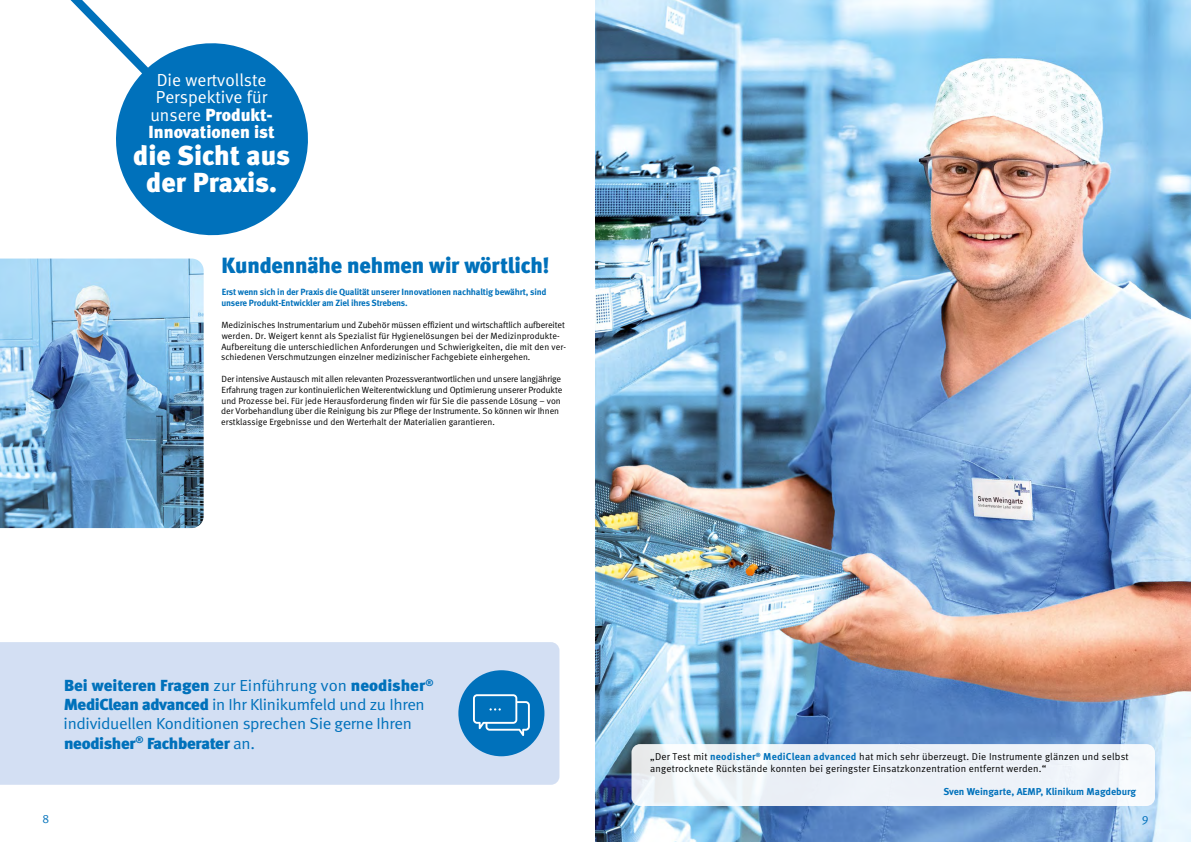
<style>
.page{position:relative;width:1191px;height:842px;background:#fff}
.page>*{position:absolute;margin:0;border:0;box-sizing:border-box;transform-origin:0 0}
.t1{font:27.5px/26.8px "Meta Black LF";color:#fff;text-align:center}
.t2{font:22px "Meta Black LF";letter-spacing:-.01em;color:#0071bb}
.t3{font:17.5px/17.5px "Meta Black LF";color:#fff}
.t4{font:17.5px/17.5px "Meta Normal LF";color:#fff}
.t5{font:16px/19.2px "Meta Normal LF";letter-spacing:-.02em;color:#0071bb;scale:1.05 1}
.t6{font:16px "Meta Black LF";letter-spacing:-.015em;color:#0071bb;scale:1.05 1}
.t7{font:12px "Meta Normal LF";color:#0071bb}
.t8{font:10px/12px "Meta Normal LF";letter-spacing:.02em;color:#000}
.t9{font:700 10px "Meta OT";color:#0071bb}
.t10{font:9px/10.8px "Meta Normal LF";color:#000}
.t11{font:700 9px/11px "Meta OT";letter-spacing:-.02em;color:#0071bb}
.s1{font-family:"Meta Normal LF"}
.s2{font-family:"Meta Black LF"}
.s3{font-family:"Meta OT";font-weight:700;color:#0071bb}
</style>
<div class="page">
<img style="left:0;top:259px;width:204px;height:269px">
<img style="left:595px;top:0;width:596px;height:842px">
<div style="left:0;top:642px;width:559px;height:143px;background:#d3dff3"></div>
<div style="left:458px;top:670px;width:86px;height:86px;background:#0071bb;border-radius:50%"></div>
<svg style="left:473px;top:694px;width:57px;height:42px"></svg>
<div style="left:631px;top:744px;width:524px;height:62px;background:linear-gradient(to right,#eef2f6,#eff4fb);border-radius:9px"></div>
<svg style="left:70px;top:0;width:238px;height:236px;fill:#0071bb"></svg>
<h3 class="t4" style="left:156px;top:71px;width:113px">Die wertvollste<br>Perspektive für</h3>
<h3 class="t3" style="left:148px;top:106px;width:128px"><span class="s1">unsere</span> Produkt-<br>Innovationen ist</h3>
<h1 class="t1" style="left:133px;top:142px;width:158px">die Sicht aus der Praxis.</h1>
<h2 class="t2" style="left:222px;top:252px;width:329px">Kundennähe nehmen wir wörtlich!</h2>
<p class="t11" style="left:222px;top:287px;width:326px">Erst wenn sich in der Praxis die Qualität unserer Innovationen nachhaltig bewährt, sind unsere Produkt-Entwickler am Ziel ihres Strebens.</p>
<p class="t10" style="left:221px;top:319px;width:346px">Medizinisches Instrumentarium und Zubehör müssen effizient und wirtschaftlich aufbereitet werden. Dr. Weigert kennt als Spezialist für Hygienelösungen bei der Medizinprodukte-Aufbereitung die unterschiedlichen Anforderungen und Schwierigkeiten, die mit den ver&shy;schiedenen Verschmutzungen einzelner medizinischer Fachgebiete einhergehen.</p>
<p class="t10" style="left:221px;top:373px;width:342px">Der intensive Austausch mit allen relevanten Prozessverantwortlichen und unsere langjährige Erfahrung tragen zur kontinuierlichen Weiterentwicklung und Optimierung unserer Produkte und Prozesse bei. Für jede Herausforderung finden wir für Sie die passende Lösung – von der Vorbehandlung über die Reinigung bis zur Pflege der Instrumente. So können wir Ihnen erstklassige Ergebnisse und den Werterhalt der Materialien garantieren.</p>
<h3 class="t6" style="left:64px;top:676px;width:353px">Bei weiteren Fragen <span class="s1">zur Einführung von</span> neodisher<sup>®</sup></h3>
<h3 class="t5" style="left:64px;top:695px;width:345px"><span class="s2">MediClean advanced</span> in Ihr Klinikumfeld und zu Ihren individuellen Konditionen sprechen Sie gerne Ihren</h3>
<h3 class="t6" style="left:64px;top:733px;width:183px">neodisher<sup>®</sup> Fachberater <span class="s1">an.</span></h3>
<p class="t8" style="left:650px;top:751px;width:480px">„Der Test mit <span class="s3">neodisher</span><sup>®</sup> <span class="s3">MediClean advanced</span> hat mich sehr überzeugt. Die Instrumente glänzen und selbst angetrocknete Rückstände konnten bei geringster Einsatzkonzentration entfernt werden.“</p>
<p class="t9" style="left:943px;top:786px;width:194px">Sven Weingarte, AEMP, Klinikum Magdeburg</p>
<h3 class="t7" style="left:43px;top:812px;width:8px">8</h3>
<h3 class="t7" style="left:1141px;top:813px;width:8px">9</h3>
</div>
